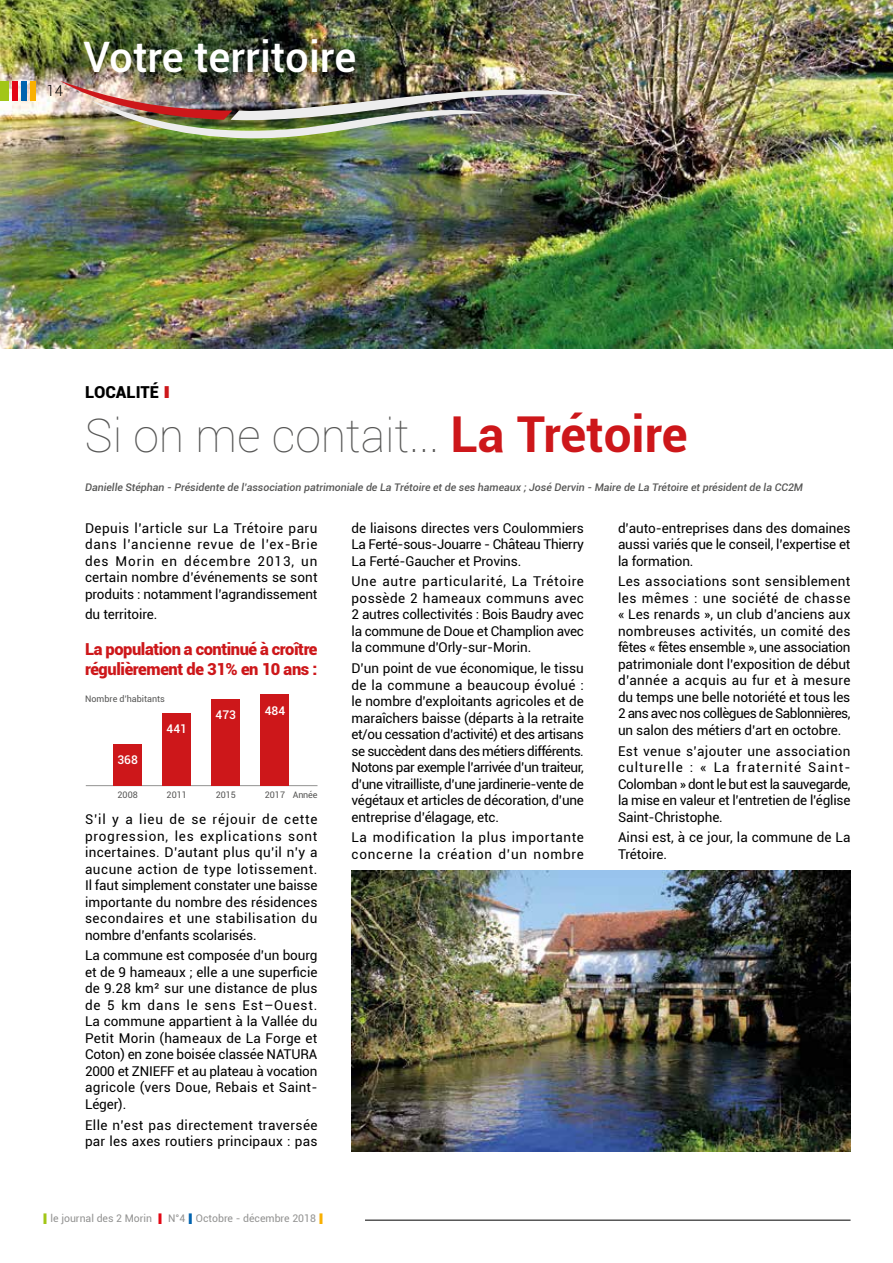
<style>
.page{position:relative;width:893px;height:1263px;background:#fff}
.page>*{position:absolute;margin:0;border:0;box-sizing:border-box;transform-origin:0 0}
.t1{font:100 46.5px "Roboto";color:#575756}
.t2{font:500 42px "Roboto";color:#fff}
.t3{font:900 16.5px/19.8px "Roboto";letter-spacing:-.025em;color:#cd171a}
.t4{font:900 16.5px "Roboto";color:#000}
.t5{font:300 15px "Roboto";color:#000}
.t6{font:13.5px/16.5px "Roboto";letter-spacing:-.01em;color:#000;text-align:justify}
.t7{font:13.5px/16.5px "Roboto";letter-spacing:.02em;color:#000}
.t8{font:13.5px/16.5px "Roboto";letter-spacing:.045em;color:#000}
.t9{font:500 12px "Roboto";color:#fff}
.t10{font:italic 500 10.5px "Roboto";color:#575756}
.t11{font:10.5px "Roboto";color:#929291}
.t12{font:9px "Roboto";color:#575756}
.s1{color:#cd171a}
.s2{font-weight:700;font-size:49.5px;color:#cd171a}
.s3{font-weight:900;font-size:14.7px;color:#a2c617}
.s4{font-weight:900;font-size:14.7px;color:#e30613}
.s5{font-weight:900;font-size:14.7px;color:#0063af}
.s6{font-weight:900;font-size:14.7px;color:#f9b000}
</style>
<div class="page">
<img style="left:0;top:0;width:893px;height:349px">
<img style="left:60px;top:81px;width:528px;height:59px">
<hr style="left:86px;top:785px;width:231px;height:1px;background:#929291">
<div style="left:113px;top:744px;width:29px;height:42px;background:#cd171a"></div>
<div style="left:162px;top:713px;width:29px;height:73px;background:#cd171a"></div>
<div style="left:212px;top:700px;width:28px;height:86px;background:#cd171a"></div>
<div style="left:261px;top:695px;width:28px;height:91px;background:#cd171a"></div>
<hr style="left:365px;top:1220px;width:486px;height:1px;background:#000">
<div style="left:0;top:81px;width:9px;height:20px;background:#a2c617"></div>
<div style="left:21px;top:81px;width:6px;height:20px;background:#0063af"></div>
<div style="left:12px;top:81px;width:6px;height:20px;background:#e30613"></div>
<div style="left:30px;top:81px;width:6px;height:20px;background:#f9b000"></div>
<img style="left:351px;top:871px;width:499px;height:280px">
<p class="t5" style="left:47px;top:84px;width:18px">14</p>
<h2 class="t2" style="left:84px;top:39px;width:274px">Votre territoire</h2>
<p class="t4" style="left:85px;top:385px;width:87px">LOCALITÉ <span class="s1">I</span></p>
<h1 class="t1" style="left:85px;top:415px;width:604px">Si on me contait... <span class="s2">La Trétoire</span></h1>
<p class="t10" style="left:85px;top:483px;width:719px">Danielle Stéphan - Présidente de l’association patrimoniale de La Trétoire et de ses hameaux ; José Dervin - Maire de La Trétoire et président de la CC2M</p>
<p class="t6" style="left:85px;top:521px;width:234px">Depuis l’article sur La Trétoire paru dans l’ancienne revue de l’ex-Brie des Morin en décembre 2013, un certain nombre d’événements se sont produits : notamment l’agrandissement</p>
<p class="t6" style="left:85px;top:606px;width:74px">du territoire.</p>
<p class="t3" style="left:85px;top:641px;width:234px">La population a continué à croître régulièrement de 31% en 10 ans :</p>
<p class="t6" style="left:618px;top:520px;width:234px">d’auto-entreprises dans des domaines aussi variés que le conseil, l’expertise et la formation.</p>
<p class="t6" style="left:618px;top:574px;width:234px">Les associations sont sensiblement les mêmes : une société de chasse « Les renards », un club d’anciens aux nombreuses activités, un comité des fêtes « fêtes ensemble », une association patrimoniale dont l’exposition de début d’année a acquis au fur et à mesure du temps une belle notoriété et tous les 2 ans avec nos collègues de Sablonnières, un salon des métiers d’art en octobre.</p>
<p class="t6" style="left:618px;top:743px;width:234px">Est venue s’ajouter une association culturelle : « La fraternité Saint-Colomban » dont le but est la sauvegarde, la mise en valeur et l’entretien de l’église Saint-Christophe.</p>
<p class="t6" style="left:618px;top:830px;width:234px">Ainsi est, à ce jour, la commune de La<br>Trétoire.</p>
<p class="t6" style="left:352px;top:521px;width:234px">de liaisons directes vers Coulommiers La Ferté-sous-Jouarre - Château Thierry La Ferté-Gaucher et Provins.</p>
<p class="t6" style="left:352px;top:574px;width:234px">Une autre particularité, La Trétoire possède 2 hameaux communs avec 2 autres collectivités : Bois Baudry avec la commune de Doue et Champlion avec la commune d'Orly-sur-Morin.</p>
<p class="t6" style="left:352px;top:661px;width:234px">D’un point de vue économique, le tissu de la commune a beaucoup évolué : le nombre d’exploitants agricoles et de maraîchers baisse (départs à la retraite et/ou cessation d’activité) et des artisans se succèdent dans des métiers différents.<br>Notons par exemple l’arrivée d’un traiteur, d’une vitrailliste, d’une jardinerie-vente de végétaux et articles de décoration, d’une entreprise d’élagage, etc.</p>
<p class="t8" style="left:352px;top:830px;width:234px">La modification la plus importante concerne la création d’un nombre</p>
<p class="t12" style="left:85px;top:692px;width:81px">Nombre d'habitants</p>
<p class="t9" style="left:265px;top:705px;width:22px">484</p>
<p class="t9" style="left:216px;top:710px;width:22px">473</p>
<p class="t9" style="left:167px;top:724px;width:22px">441</p>
<p class="t9" style="left:117px;top:755px;width:22px">368</p>
<p class="t12" style="left:293px;top:791px;width:26px">Année</p>
<p class="t12" style="left:118px;top:791px;width:22px">2008</p>
<p class="t12" style="left:167px;top:791px;width:22px">2011</p>
<p class="t12" style="left:216px;top:791px;width:22px">2015</p>
<p class="t12" style="left:265px;top:791px;width:22px">2017</p>
<p class="t6" style="left:85px;top:812px;width:234px">S’il y a lieu de se réjouir de cette progression, les explications sont incertaines. D’autant plus qu’il n’y a aucune action de type lotissement.<br>Il faut simplement constater une baisse importante du nombre des résidences secondaires et une stabilisation du nombre d’enfants scolarisés.</p>
<p class="t6" style="left:85px;top:948px;width:234px">La commune est composée d’un bourg et de 9 hameaux ; elle a une superficie de 9.28 km² sur une distance de plus de 5 km dans le sens Est–Ouest.<br>La commune appartient à la Vallée du Petit Morin (hameaux de La Forge et Coton) en zone boisée classée NATURA 2000 et ZNIEFF et au plateau à vocation agricole (vers Doue, Rebais et Saint-Léger).</p>
<p class="t7" style="left:85px;top:1117px;width:234px">Elle n’est pas directement traversée par les axes routiers principaux : pas</p>
<p class="t11" style="left:43px;top:1214px;width:283px"><span class="s3">I</span> le journal des 2 Morin <span class="s4">I</span> N°4 <span class="s5">I</span> Octobre - décembre 2018 <span class="s6">I</span></p>
</div>
